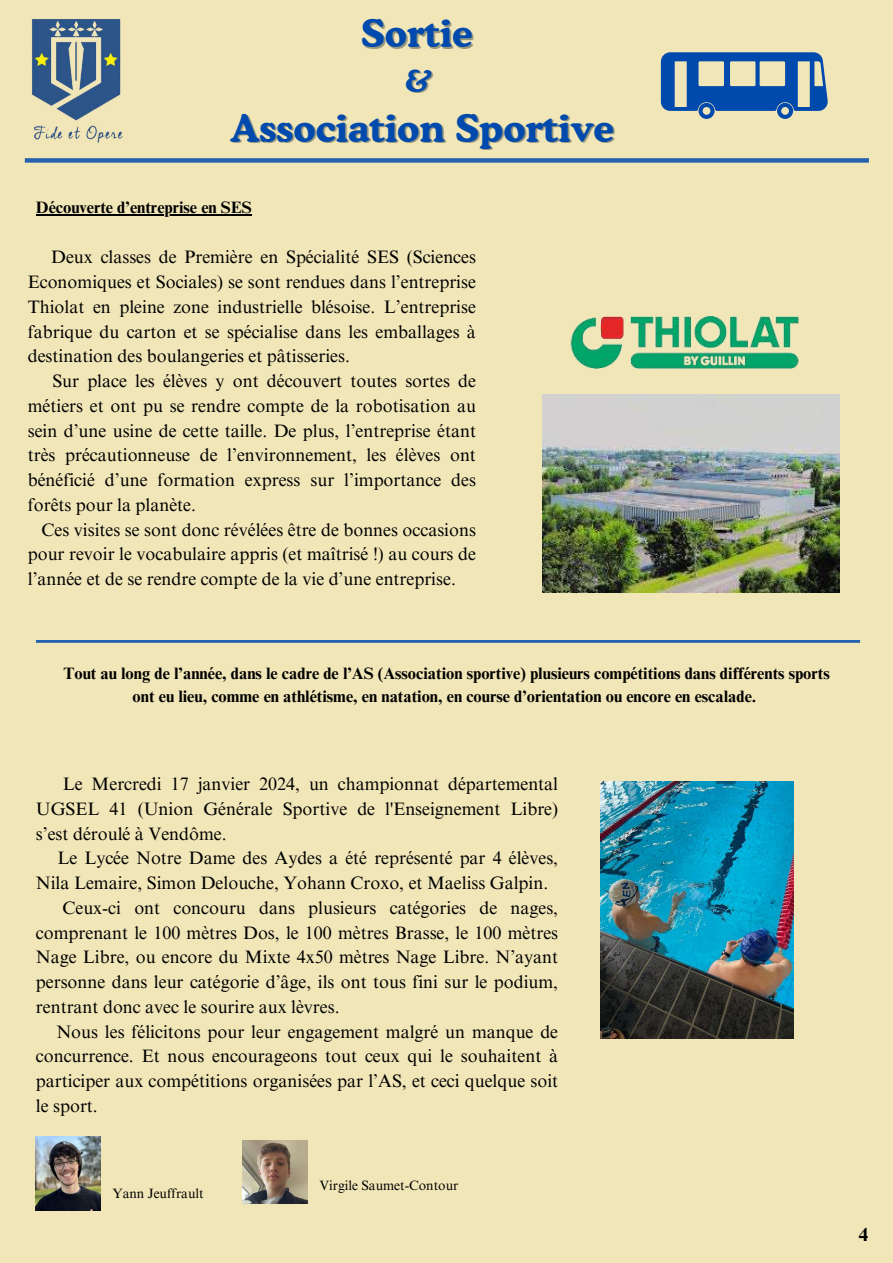
<style>
.page{position:relative;width:893px;height:1263px;background:#f1e6b8}
.page>*{position:absolute;margin:0;border:0;box-sizing:border-box;transform-origin:0 0}
.t1{font:700 37.5px "Cooper BT";color:#004aad}
.t2{font:700 30px "Cooper BT";color:rgb(16 34 43/.4)}
.t3{font:700 18.75px "Times NRMT Pro";color:#000}
.t4{font:18px/24.8px "Times NRMT Pro";color:#000;text-align:justify}
.t5{font:700 16.5px/23.1px "Times NRMT Pro";color:#000;text-align:center}
.t6{font:13.5px "Times NRMT Pro";color:#000}
</style>
<div class="page">
<div style="left:25px;top:158px;width:844px;height:5px;background:#2461ae"></div>
<img style="left:31px;top:19px;width:90px;height:102px">
<img style="left:34px;top:125px;width:89px;height:18px">
<svg style="left:661px;top:52px;width:166px;height:67px"></svg>
<img style="left:542px;top:316px;width:298px;height:79px">
<hr style="left:36px;top:640px;width:824px;height:3px;background:#004aad">
<img style="left:542px;top:395px;width:297px;height:198px">
<img style="left:600px;top:782px;width:193px;height:257px">
<hr style="left:36px;top:214px;width:216px;height:1px;background:#000">
<img style="left:36px;top:1137px;width:65px;height:73px">
<img style="left:242px;top:1140px;width:65px;height:63px">
<h1 class="t1" style="left:361px;top:10px;width:113px">Sortie</h1>
<h2 class="t2" style="left:406px;top:64px;width:28px">&amp;</h2>
<h1 class="t1" style="left:231px;top:105px;width:384px">Association Sportive</h1>
<p class="t5" style="left:36px;top:198px;width:217px">Découverte d’entreprise en SES</p>
<p class="t4" style="left:28px;top:247px;width:450px;text-indent:23px">Deux classes de Première en Spécialité SES (Sciences Economiques et Sociales) se sont rendues dans l’entreprise Thiolat en pleine zone industrielle blésoise. L’entreprise fabrique du carton et se spécialise dans les emballages à destination des boulangeries et pâtisseries.</p>
<p class="t4" style="left:28px;top:371px;width:450px;text-indent:25px">Sur place les élèves y ont découvert toutes sortes de métiers et ont pu se rendre compte de la robotisation au sein d’une usine de cette taille. De plus, l’entreprise étant très précautionneuse de l’environnement, les élèves ont bénéficié d’une formation express sur l’importance des forêts pour la planète.</p>
<p class="t4" style="left:28px;top:519px;width:450px;text-indent:14px">Ces visites se sont donc révélées être de bonnes occasions pour revoir le vocabulaire appris (et maîtrisé !) au cours de l’année et de se rendre compte de la vie d’une entreprise.</p>
<p class="t5" style="left:63px;top:664px;width:768px">Tout au long de l’année, dans le cadre de l’AS (Association sportive) plusieurs compétitions dans différents sports ont eu lieu, comme en athlétisme, en natation, en course d’orientation ou encore en escalade.</p>
<p class="t4" style="left:36px;top:774px;width:524px;text-indent:27px">Le Mercredi 17 janvier 2024, un championnat départemental UGSEL 41 (Union Générale Sportive de l'Enseignement Libre) s’est déroulé à Vendôme.</p>
<p class="t4" style="left:57px;top:848px;width:502px">Le Lycée Notre Dame des Aydes a été représenté par 4 élèves,</p>
<p class="t4" style="left:36px;top:873px;width:514px">Nila Lemaire, Simon Delouche, Yohann Croxo, et Maeliss Galpin.</p>
<p class="t4" style="left:62px;top:897px;width:497px">Ceux-ci ont concouru dans plusieurs catégories de nages,</p>
<p class="t4" style="left:36px;top:922px;width:524px">comprenant le 100 mètres Dos, le 100 mètres Brasse, le 100 mètres</p>
<p class="t4" style="left:36px;top:947px;width:524px">Nage Libre, ou encore du Mixte 4x50 mètres Nage Libre. N’ayant</p>
<p class="t4" style="left:36px;top:972px;width:524px">personne dans leur catégorie d’âge, ils ont tous fini sur le podium,</p>
<p class="t4" style="left:36px;top:996px;width:305px">rentrant donc avec le sourire aux lèvres.</p>
<p class="t4" style="left:56px;top:1021px;width:503px">Nous les félicitons pour leur engagement malgré un manque de</p>
<p class="t4" style="left:36px;top:1046px;width:524px">concurrence. Et nous encourageons tout ceux qui le souhaitent à</p>
<p class="t4" style="left:36px;top:1071px;width:524px">participer aux compétitions organisées par l’AS, et ceci quelque soit</p>
<p class="t4" style="left:36px;top:1095px;width:63px">le sport.</p>
<p class="t6" style="left:112px;top:1188px;width:93px">Yann Jeuffrault</p>
<p class="t6" style="left:320px;top:1180px;width:140px">Virgile Saumet-Contour</p>
<p class="t3" style="left:859px;top:1227px;width:11px">4</p>
</div>
